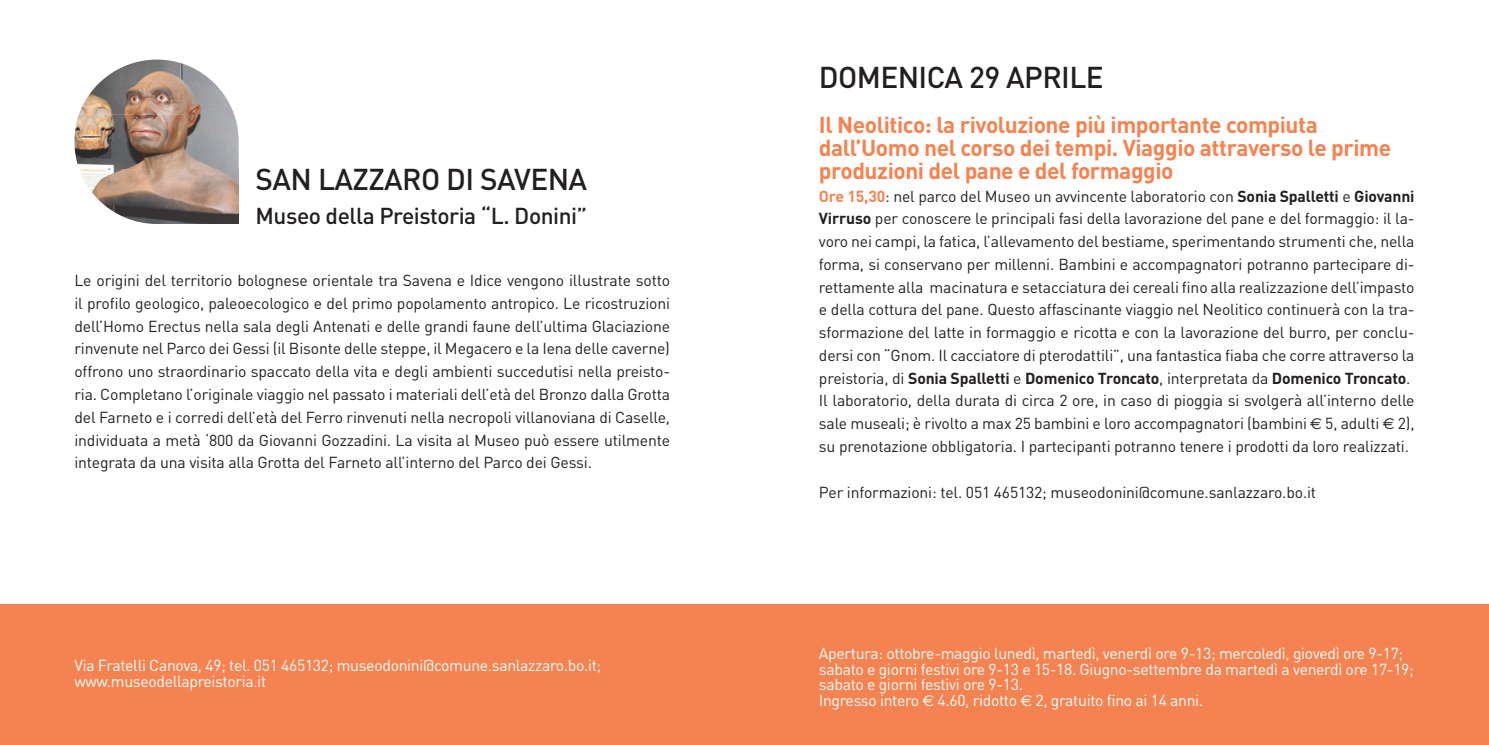
<style>
.page{position:relative;width:1489px;height:745px;background:#fff}
.page>*{position:absolute;margin:0;border:0;box-sizing:border-box;transform-origin:0 0}
.t1{font:500 29.75px "DIN";letter-spacing:-.02em;color:#231f20}
.t2{font:700 22.75px/22.8px "DIN";letter-spacing:-.02em;color:#f58351}
.t3{font:500 22.75px "DIN";letter-spacing:-.02em;color:#231f20}
.t4{font:15.75px/22.8px "DIN";letter-spacing:-.01em;color:#231f20;text-align:justify}
.t5{font:15.75px/15.8px "DIN";letter-spacing:-.02em;color:#fff}
.s1{font-weight:700;color:#f58351}
.s2{font-weight:700}
.s3{font-family:"Euro Sans"}
</style>
<div class="page">
<div style="left:0;top:604px;width:1488px;height:140px;background:#f58351"></div>
<img style="left:79px;top:60px;width:105px;height:54px">
<img style="left:184px;top:64px;width:55px;height:105px">
<img style="left:74px;top:114px;width:110px;height:55px">
<img style="left:80px;top:169px;width:159px;height:55px">
<h1 class="t1" style="left:255px;top:160px;width:333px">SAN LAZZARO DI SAVENA</h1>
<h2 class="t3" style="left:255px;top:201px;width:333px">Museo della Preistoria “L. Donini”</h2>
<p class="t4" style="left:74px;top:268px;width:597px">Le origini del territorio bolognese orientale tra Savena e Idice vengono illustrate sotto il profilo geologico, paleoecologico e del primo popolamento antropico. Le ricostruzioni dell’Homo Erectus nella sala degli Antenati e delle grandi faune dell’ultima Glaciazione rinvenute nel Parco dei Gessi (il Bisonte delle steppe, il Megacero e la Iena delle caverne) offrono uno straordinario spaccato della vita e degli ambienti succedutisi nella preisto&shy;ria. Completano l’originale viaggio nel passato i materiali dell’età del Bronzo dalla Grotta del Farneto e i corredi dell’età del Ferro rinvenuti nella necropoli villanoviana di Caselle, individuata a metà ‘800 da Giovanni Gozzadini. La visita al Museo può essere utilmente integrata da una visita alla Grotta del Farneto all’interno del Parco dei Gessi.</p>
<p class="t5" style="left:74px;top:656px;width:528px">Via Fratelli Canova, 49; tel. 051 465132; museodonini@comune.sanlazzaro.bo.it; www.museodellapreistoria.it</p>
<h1 class="t1" style="left:819px;top:58px;width:286px">DOMENICA 29 APRILE</h1>
<h2 class="t2" style="left:819px;top:112px;width:573px">Il Neolitico: la rivoluzione più importante compiuta dall’Uomo nel corso dei tempi. Viaggio attraverso le prime produzioni del pane e del formaggio</h2>
<p class="t4" style="left:818px;top:184px;width:597px;text-align:left"><span class="s1">Ore 15,30</span>: nel parco del Museo un avvincente laboratorio con <span class="s2">Sonia Spalletti</span> e <span class="s2">Giovanni Virruso</span> per conoscere le principali fasi della lavorazione del pane e del formaggio: il la&shy;voro nei campi, la fatica, l’allevamento del bestiame, sperimentando strumenti che, nella forma, si conservano per millenni. Bambini e accompagnatori potranno partecipare di&shy;rettamente alla macinatura e setacciatura dei cereali fino alla realizzazione dell’impasto e della cottura del pane. Questo affascinante viaggio nel Neolitico continuerà con la tra&shy;sformazione del latte in formaggio e ricotta e con la lavorazione del burro, per conclu&shy;dersi con “Gnom. Il cacciatore di pterodattili”, una fantastica fiaba che corre attraverso la preistoria, di <span class="s2">Sonia Spalletti</span> e <span class="s2">Domenico Troncato</span>, interpretata da <span class="s2">Domenico Troncato</span>.<br>Il laboratorio, della durata di circa 2 ore, in caso di pioggia si svolgerà all’interno delle sale museali; è rivolto a max 25 bambini e loro accompagnatori (bambini <span class="s3">€</span> 5, adulti <span class="s3">€</span> 2), su prenotazione obbligatoria. I partecipanti potranno tenere i prodotti da loro realizzati.</p>
<p class="t4" style="left:818px;top:480px;width:498px">Per informazioni: tel. 051 465132; museodonini@comune.sanlazzaro.bo.it</p>
<p class="t5" style="left:819px;top:644px;width:596px">Apertura: ottobre-maggio lunedì, martedì, venerdì ore 9-13; mercoledì, giovedì ore 9-17; sabato e giorni festivi ore 9-13 e 15-18. Giugno-settembre da martedì a venerdì ore 17-19; sabato e giorni festivi ore 9-13.<br>Ingresso intero <span class="s3">€</span> 4.60, ridotto <span class="s3">€</span> 2, gratuito fino ai 14 anni.</p>
</div>
